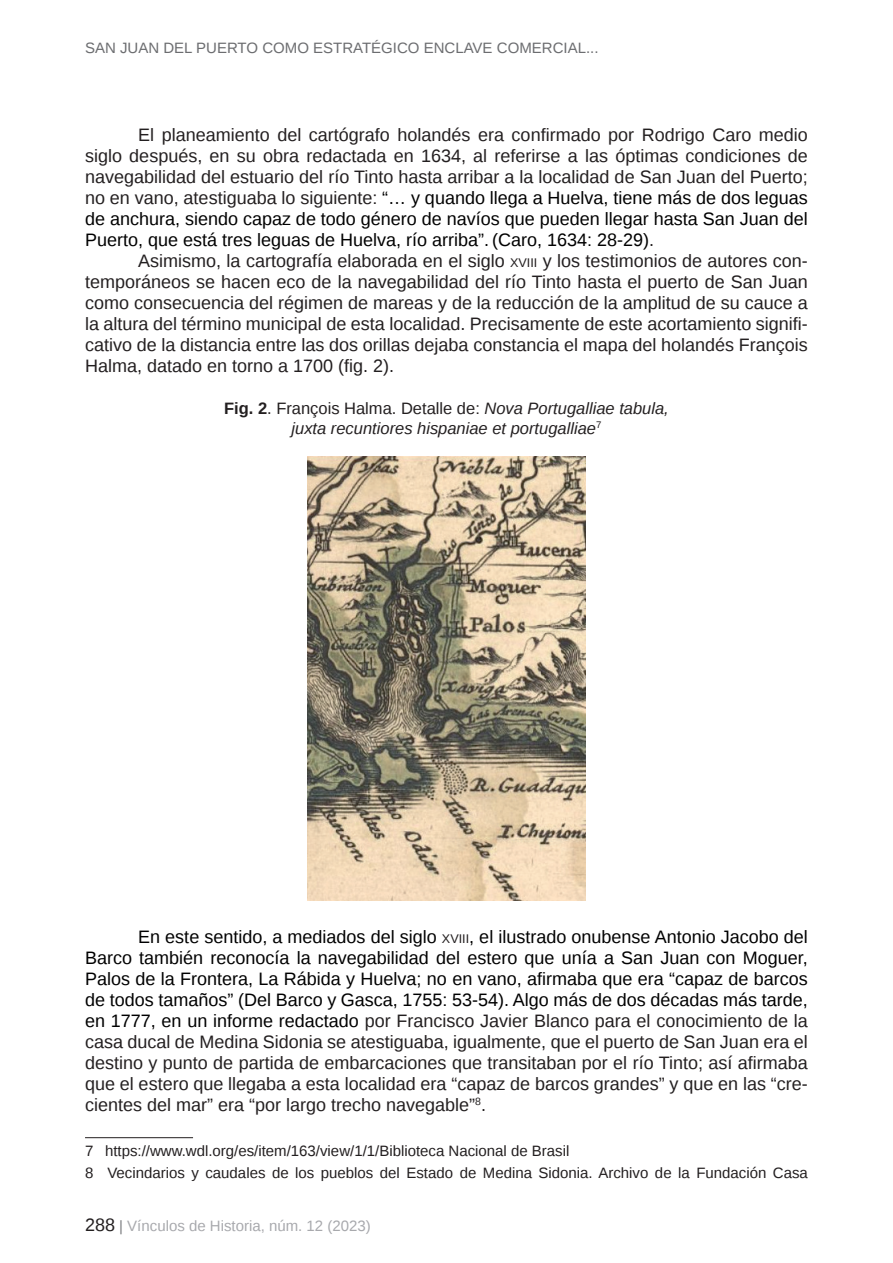
<style>
.page{position:relative;width:893px;height:1263px;background:#fff}
.page>*{position:absolute;margin:0;border:0;box-sizing:border-box;transform-origin:0 0}
.t1{font:18px/21.1px "Liberation Sans";color:#231f20;text-align:justify}
.t2{font:italic 16.5px/19.8px "Liberation Sans";color:#231f20;text-align:center}
.t3{font:15px/22.2px "Liberation Sans";color:#231f20}
.t4{font:15px "Liberation Sans";color:#6c6d70}
.t5{font:15px "Liberation Sans";color:#a8a9ad}
.s1{color:#000001}
.s2{font-size:12.6px}
.s3{font-weight:700;font-style:normal}
.s4{font-style:normal}
.s5{font-size:18px;color:#231f20}
.s6{color:#808285}
</style>
<div class="page">
<img style="left:307px;top:457px;width:279px;height:443px">
<hr style="left:85px;top:1137px;width:108px;height:1px;background:#231f20">
<p class="t4" style="left:85px;top:40px;width:515px">SAN JUAN DEL PUERTO COMO ESTRATÉGICO ENCLAVE COMERCIAL...</p>
<p class="t1" style="left:85px;top:125px;width:724px;text-indent:53px">El planeamiento del cartógrafo holandés era confirmado por Rodrigo Caro medio siglo después, en su obra redactada en 1634, al referirse a las óptimas condiciones de navegabilidad del estuario del río Tinto hasta arribar a la localidad de San Juan del Puerto; no en vano, atestiguaba lo siguiente: <span class="s1">“… y quando llega a Huelva, tiene más de dos leguas de anchura, siendo capaz de todo género de navíos que pueden llegar hasta San Juan del Puerto, que está tres leguas de Huelva, río arriba”. (Caro, 1634: 28-29)</span>.</p>
<p class="t1" style="left:85px;top:251px;width:724px;text-indent:53px">Asimismo, la cartografía elaborada en el siglo <span class="s2">XVIII</span> y los testimonios de autores con&shy;temporáneos se hacen eco de la navegabilidad del río Tinto hasta el puerto de San Juan como consecuencia del régimen de mareas y de la reducción de la amplitud de su cauce a la altura del término municipal de esta localidad. Precisamente de este acortamiento signifi&shy;cativo de la distancia entre las dos orillas dejaba constancia el mapa del holandés François Halma, datado en torno a 1700 (fig. 2).</p>
<p class="t2" style="left:224px;top:398px;width:446px"><span class="s3">Fig. 2</span><span class="s4">. François Halma. Detalle de:</span> Nova Portugalliae tabula, juxta recuntiores hispaniae et portugalliae<sup>7</sup></p>
<p class="t1" style="left:85px;top:927px;width:724px;text-indent:53px"><span class="s1">En este sentido, a mediados del siglo</span> <span class="s2">XVIII</span><span class="s1">, el ilustrado onubense Antonio Jacobo del Barco también reconocía la navegabilidad del estero que unía a San Juan con Moguer, Palos de la Frontera, La Rábida y Huelva; no en vano, afirmaba que era “capaz de barcos de todos tamaños” (Del Barco y Gasca, 1755: 53-54). Algo más de dos décadas más tarde, en 1777, en un informe redactado</span> por Francisco Javier Blanco para el conocimiento de la casa ducal de Medina Sidonia se atestiguaba, igualmente, que el puerto de San Juan era el destino y punto de partida de embarcaciones que transitaban por el río Tinto; así afirmaba que el estero que llegaba a esta localidad era “capaz de barcos grandes” y que en las “cre&shy;cientes del mar” era “por largo trecho navegable”<sup>8</sup>.</p>
<p class="t3" style="left:85px;top:1140px;width:724px">7 https://www.wdl.org/es/item/163/view/1/1/Biblioteca Nacional de Brasil<br>8 Vecindarios y caudales de los pueblos del Estado de Medina Sidonia. Archivo de la Fundación Casa</p>
<p class="t5" style="left:85px;top:1218px;width:287px"><span class="s5">288</span> <span class="s6">|</span> Vínculos de Historia, núm. 12 (2023)</p>
</div>
